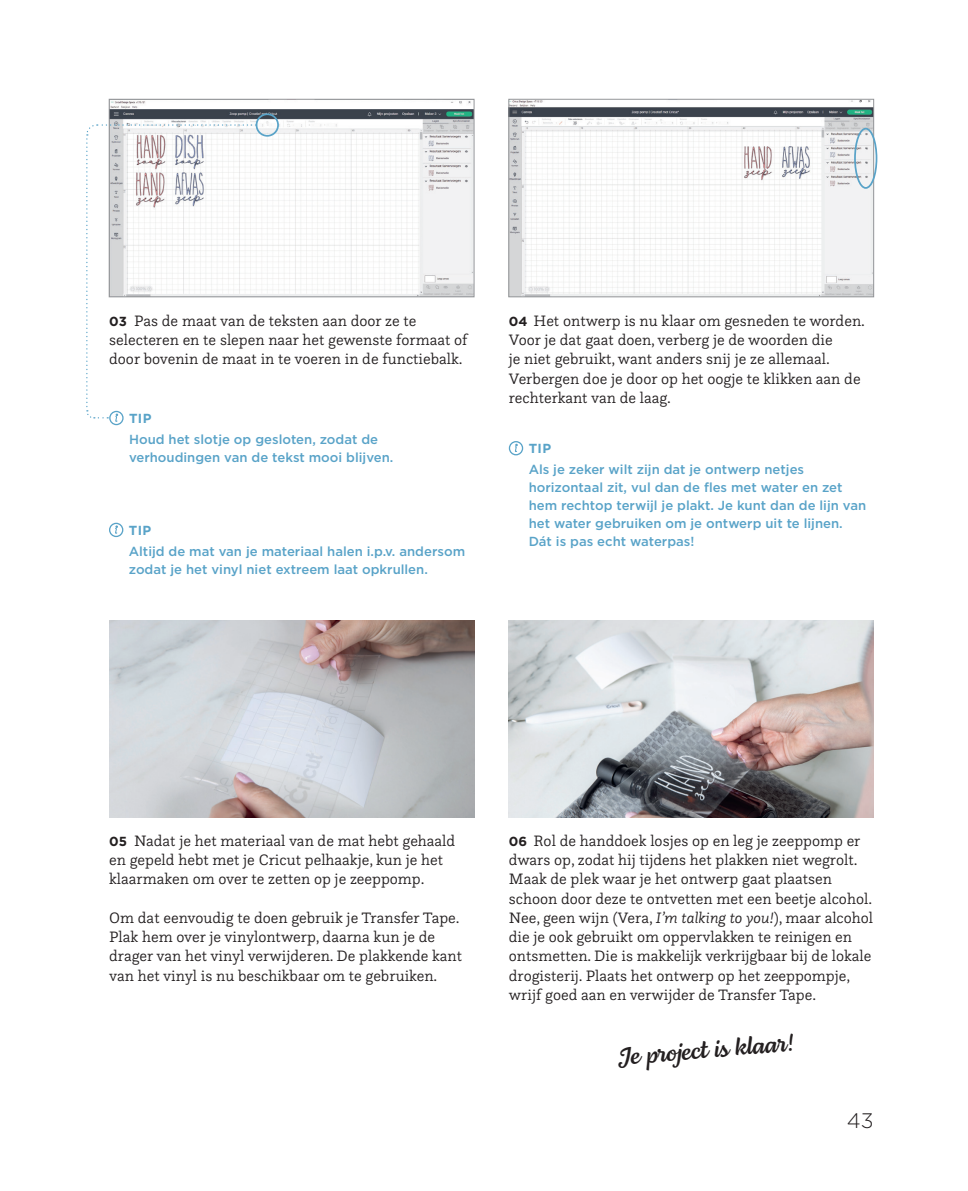
<style>
.page{position:relative;width:968px;height:1191px;background:#fff}
.page>*{position:absolute;margin:0;border:0;box-sizing:border-box;transform-origin:0 0}
.geschreven_tekst_kle{font:24.5px "Lemongrass Script";color:#231f20}
.t1{font:300 21px "Gotham";color:#231f20}
.bodytekst_project{font:300 15.75px/19.2px "Questa Slab";color:#231f20}
.tips{font:500 13.12px/17.8px "Gotham";color:#59a3c8}
.titel_tips{font:700 13.12px "Gotham";letter-spacing:.03em;color:#59a3c8}
.s1{font-family:"Gotham";font-weight:700;font-size:13.12px}
.s2{font-style:italic}
</style>
<div class="page">
<img style="left:111px;top:101px;width:361px;height:194px">
<div style="left:109px;top:99px;width:365px;height:198px;border:1px solid #939598"></div>
<img style="left:510px;top:101px;width:361px;height:194px">
<div style="left:508px;top:99px;width:365px;height:198px;border:1px solid #939598"></div>
<div style="left:109px;top:411px;width:15px;height:14px;border:1px solid #59a3c8;border-radius:50%"></div>
<img style="left:109px;top:620px;width:365px;height:197px">
<img style="left:508px;top:620px;width:365px;height:197px">
<div style="left:508px;top:441px;width:15px;height:14px;border:1px solid #59a3c8;border-radius:50%"></div>
<svg style="left:515px;top:444px;width:2px;height:8px"></svg>
<div style="left:854px;top:128px;width:23px;height:61px;border:2px solid #59a3c8;border-radius:50%"></div>
<div style="left:255px;top:113px;width:24px;height:24px;border:2px solid #59a3c8;border-radius:50%"></div>
<svg style="left:86px;top:124px;width:170px;height:298px"></svg>
<div style="left:109px;top:523px;width:14px;height:14px;border:1px solid #59a3c8;border-radius:50%"></div>
<svg style="left:115px;top:526px;width:3px;height:8px"></svg>
<p class="bodytekst_project" style="left:109px;top:310px;width:360px"><span class="s1">03</span> Pas de maat van de teksten aan door ze te selecteren en te slepen naar het gewenste formaat of door bovenin de maat in te voeren in de functiebalk.</p>
<p class="titel_tips" style="left:129px;top:409px;width:24px">TIP</p>
<p class="tips" style="left:129px;top:430px;width:266px">Houd het slotje op gesloten, zodat de verhoudingen van de tekst mooi blijven.</p>
<p class="titel_tips" style="left:129px;top:521px;width:24px">TIP</p>
<p class="tips" style="left:129px;top:542px;width:338px">Altijd de mat van je materiaal halen i.p.v. andersom zodat je het vinyl niet extreem laat opkrullen.</p>
<p class="bodytekst_project" style="left:508px;top:310px;width:357px"><span class="s1">04</span> Het ontwerp is nu klaar om gesneden te worden.<br>Voor je dat gaat doen, verberg je de woorden die<br>je niet gebruikt, want anders snij je ze allemaal.<br>Verbergen doe je door op het oogje te klikken aan de rechterkant van de laag.</p>
<p class="titel_tips" style="left:528px;top:439px;width:24px">TIP</p>
<p class="tips" style="left:528px;top:460px;width:339px">Als je zeker wilt zijn dat je ontwerp netjes horizontaal zit, vul dan de fles met water en zet hem rechtop terwijl je plakt. Je kunt dan de lijn van het water gebruiken om je ontwerp uit te lijnen.<br>Dát is pas echt waterpas!</p>
<p class="bodytekst_project" style="left:109px;top:830px;width:347px"><span class="s1">05</span> Nadat je het materiaal van de mat hebt gehaald en gepeld hebt met je Cricut pelhaakje, kun je het klaarmaken om over te zetten op je zeeppomp.</p>
<p class="bodytekst_project" style="left:109px;top:907px;width:354px">Om dat eenvoudig te doen gebruik je Transfer Tape.<br>Plak hem over je vinylontwerp, daarna kun je de drager van het vinyl verwijderen. De plakkende kant van het vinyl is nu beschikbaar om te gebruiken.</p>
<p class="bodytekst_project" style="left:508px;top:830px;width:366px"><span class="s1">06</span> Rol de handdoek losjes op en leg je zeeppomp er dwars op, zodat hij tijdens het plakken niet wegrolt.<br>Maak de plek waar je het ontwerp gaat plaatsen schoon door deze te ontvetten met een beetje alcohol.<br>Nee, geen wijn (Vera, <span class="s2">I’m talking to you!</span>), maar alcohol die je ook gebruikt om oppervlakken te reinigen en ontsmetten. Die is makkelijk verkrijgbaar bij de lokale drogisterij. Plaats het ontwerp op het zeeppompje, wrijf goed aan en verwijder de Transfer Tape.</p>
<p class="geschreven_tekst_kle" style="left:617px;top:1042px;width:178px;rotate:-5deg">Je project is klaar!</p>
<h2 class="t1" style="left:846px;top:1107px;width:28px">43</h2>
</div>
